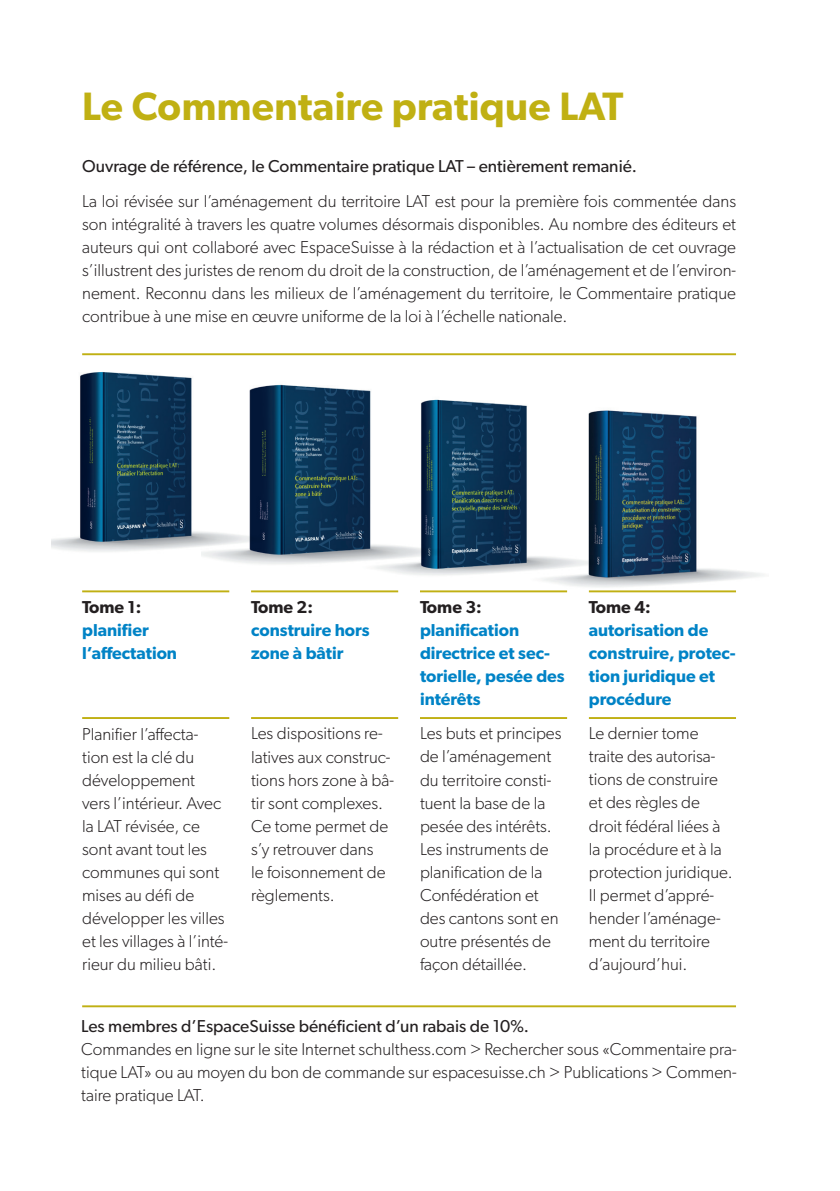
<style>
.page{position:relative;width:840px;height:1191px;background:#fff}
.page>*{position:absolute;margin:0;border:0;box-sizing:border-box;transform-origin:0 0}
.t1{font:600 39.6px "Gibson";letter-spacing:.01em;color:#c0b013}
.t2{font:300 17.2px/23px "Gibson";color:#231f20}
.t3{font:600 17.2px/23px "Gibson";color:#0083c6}
.t4{font:17.2px "Gibson";color:#231f20}
.t5{font:600 17.2px "Gibson";color:#231f20}
</style>
<div class="page">
<img style="left:51px;top:355px;width:150px;height:197px">
<img style="left:201px;top:355px;width:242px;height:209px">
<img style="left:358px;top:363px;width:171px;height:230px">
<img style="left:529px;top:410px;width:235px;height:183px">
<hr style="left:420px;top:717px;width:146px;height:2px;background:#c0b013">
<hr style="left:420px;top:590px;width:146px;height:2px;background:#c0b013">
<hr style="left:588px;top:717px;width:147px;height:2px;background:#c0b013">
<hr style="left:588px;top:590px;width:147px;height:2px;background:#c0b013">
<hr style="left:251px;top:717px;width:147px;height:2px;background:#c0b013">
<hr style="left:251px;top:590px;width:147px;height:2px;background:#c0b013">
<hr style="left:82px;top:717px;width:147px;height:2px;background:#c0b013">
<hr style="left:82px;top:590px;width:147px;height:2px;background:#c0b013">
<hr style="left:82px;top:353px;width:653px;height:2px;background:#c0b013">
<hr style="left:82px;top:1005px;width:653px;height:2px;background:#c0b013">
<h1 class="t1" style="left:82px;top:83px;width:542px">Le Commentaire pratique LAT</h1>
<p class="t4" style="left:82px;top:156px;width:556px">Ouvrage de référence, le Commentaire pratique LAT – entièrement remanié.</p>
<p class="t2" style="left:82px;top:189px;width:655px;text-align:justify">La loi révisée sur l’aménagement du territoire LAT est pour la première fois commentée dans son intégralité à travers les quatre volumes désormais disponibles. Au nombre des éditeurs et auteurs qui ont collaboré avec EspaceSuisse à la rédaction et à l’actualisation de cet ouvrage s’illustrent des juristes de renom du droit de la construction, de l’aménagement et de l’environ&shy;nement. Reconnu dans les milieux de l’aménagement du territoire, le Commentaire pratique contribue à une mise en œuvre uniforme de la loi à l’échelle nationale.</p>
<p class="t5" style="left:82px;top:596px;width:61px">Tome 1:</p>
<p class="t3" style="left:82px;top:618px;width:96px">planifier l’affectation</p>
<p class="t5" style="left:251px;top:596px;width:63px">Tome 2:</p>
<p class="t3" style="left:251px;top:618px;width:120px">construire hors zone à bâtir</p>
<p class="t2" style="left:82px;top:722px;width:147px">Planifier l’affecta&shy;tion est la clé du développement<br>vers l’intérieur. Avec la LAT révisée, ce sont avant tout les communes qui sont mises au défi de développer les villes et les villages à l’inté&shy;rieur du milieu bâti.</p>
<p class="t2" style="left:251px;top:722px;width:144px">Les dispositions re&shy;latives aux construc&shy;tions hors zone à bâ&shy;tir sont complexes.<br>Ce tome permet de s’y retrouver dans<br>le foisonnement de règlements.</p>
<p class="t5" style="left:420px;top:596px;width:63px">Tome 3:</p>
<p class="t3" style="left:420px;top:618px;width:146px">planification directrice et sec&shy;torielle, pesée des intérêts</p>
<p class="t2" style="left:420px;top:722px;width:143px">Les buts et principes de l’aménagement du territoire consti&shy;tuent la base de la pesée des intérêts.<br>Les instruments de planification de la<br>Confédération et des cantons sont en outre présentés de façon détaillée.</p>
<p class="t5" style="left:588px;top:596px;width:63px">Tome 4:</p>
<p class="t3" style="left:588px;top:618px;width:148px">autorisation de construire, protec&shy;tion juridique et procédure</p>
<p class="t2" style="left:588px;top:721px;width:145px">Le dernier tome traite des autorisa&shy;tions de construire et des règles de droit fédéral liées à la procédure et à la protection juridique.<br>Il permet d’appré&shy;hender l’aménage&shy;ment du territoire d’aujourd’hui.</p>
<p class="t4" style="left:81px;top:1015px;width:449px">Les membres d’EspaceSuisse bénéficient d’un rabais de 10%.</p>
<p class="t2" style="left:81px;top:1037px;width:656px;text-align:justify">Commandes en ligne sur le site Internet schulthess.com &gt; Rechercher sous «Commentaire pra&shy;tique LAT» ou au moyen du bon de commande sur espacesuisse.ch &gt; Publications &gt; Commen&shy;taire pratique LAT.</p>
</div>
